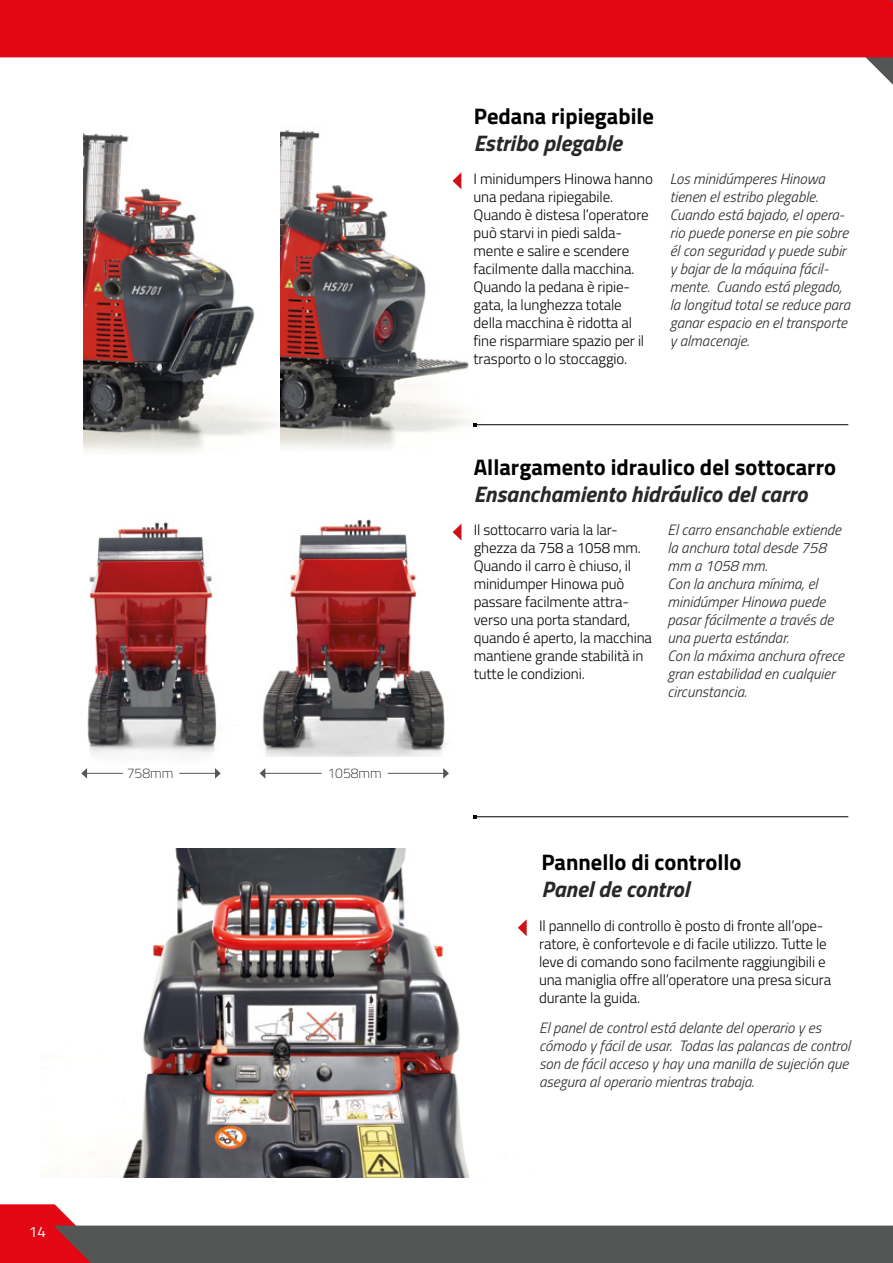
<style>
.page{position:relative;width:893px;height:1263px;background:#fff}
.page>*{position:absolute;margin:0;border:0;box-sizing:border-box;transform-origin:0 0}
.t1{font:700 22.5px "Titillium";color:#000}
.t2{font:italic 700 22.5px "Titillium";color:#282827}
.t3{font:300 15px/18px "Titillium";letter-spacing:-.01em;color:#000}
.t4{font:italic 300 15px/18px "Titillium";color:#282827}
.t5{font:15px "Titillium";color:#fff}
.t6{font:100 13.95px "Titillium";color:#000}
</style>
<div class="page">
<img style="left:83px;top:133px;width:195px;height:319px">
<img style="left:280px;top:129px;width:220px;height:320px">
<svg style="left:453px;top:172px;width:8px;height:17px"></svg>
<img style="left:101px;top:848px;width:369px;height:330px">
<img style="left:87px;top:522px;width:130px;height:251px">
<img style="left:262px;top:519px;width:200px;height:237px">
<hr style="left:86px;top:773px;width:37px;height:1px;background:#545656">
<svg style="left:81px;top:768px;width:6px;height:11px"></svg>
<hr style="left:264px;top:773px;width:58px;height:1px;background:#545656">
<svg style="left:260px;top:768px;width:5px;height:10px"></svg>
<hr style="left:179px;top:773px;width:37px;height:1px;background:#545656">
<svg style="left:215px;top:768px;width:6px;height:11px"></svg>
<hr style="left:388px;top:773px;width:56px;height:1px;background:#545656">
<svg style="left:443px;top:768px;width:6px;height:11px"></svg>
<hr style="left:475px;top:424px;width:373px;height:1px;background:#000">
<hr style="left:475px;top:816px;width:373px;height:1px;background:#000">
<svg style="left:518px;top:919px;width:9px;height:17px"></svg>
<svg style="left:453px;top:524px;width:8px;height:17px"></svg>
<svg style="left:0;top:1204px;width:893px;height:59px"></svg>
<svg style="left:808px;top:57px;width:85px;height:28px"></svg>
<div style="left:0;top:0;width:893px;height:57px;background:#e30613"></div>
<p class="t6" style="left:127px;top:763px;width:48px">758mm</p>
<p class="t6" style="left:327px;top:763px;width:56px">1058mm</p>
<p class="t5" style="left:29px;top:1220px;width:18px">14</p>
<h1 class="t1" style="left:474px;top:99px;width:182px">Pedana ripiegabile</h1>
<h1 class="t2" style="left:474px;top:126px;width:150px">Estribo plegable</h1>
<p class="t3" style="left:474px;top:169px;width:181px">I minidumpers Hinowa hanno una pedana ripiegabile.<br>Quando è distesa l’operatore può starvi in piedi salda&shy;mente e salire e scendere facilmente dalla macchina.<br>Quando la pedana è ripie&shy;gata, la lunghezza totale della macchina è ridotta al fine risparmiare spazio per il trasporto o lo stoccaggio.</p>
<p class="t4" style="left:670px;top:169px;width:182px">Los minidúmperes Hinowa tienen el estribo plegable.<br>Cuando está bajado, el opera&shy;rio puede ponerse en pie sobre él con seguridad y puede subir y bajar de la máquina fácil&shy;mente. Cuando está plegado, la longitud total se reduce para ganar espacio en el transporte y almacenaje.</p>
<h1 class="t1" style="left:474px;top:449px;width:364px">Allargamento idraulico del sottocarro</h1>
<h1 class="t2" style="left:474px;top:476px;width:335px">Ensanchamiento hidráulico del carro</h1>
<p class="t3" style="left:474px;top:520px;width:180px">Il sottocarro varia la lar&shy;ghezza da 758 a 1058 mm.<br>Quando il carro è chiuso, il minidumper Hinowa può passare facilmente attra&shy;verso una porta standard, quando é aperto, la macchina mantiene grande stabilità in tutte le condizioni.</p>
<p class="t4" style="left:667px;top:520px;width:178px">El carro ensanchable extiende la anchura total desde 758 mm a 1058 mm.<br>Con la anchura mínima, el minidúmper Hinowa puede pasar fácilmente a través de una puerta estándar.<br>Con la máxima anchura ofrece gran estabilidad en cualquier circunstancia.</p>
<h1 class="t1" style="left:541px;top:845px;width:202px">Pannello di controllo</h1>
<h1 class="t2" style="left:541px;top:872px;width:149px">Panel de control</h1>
<p class="t3" style="left:539px;top:915px;width:294px">Il pannello di controllo è posto di fronte all’ope&shy;ratore, è confortevole e di facile utilizzo. Tutte le leve di comando sono facilmente raggiungibili e una maniglia offre all’operatore una presa sicura durante la guida.</p>
<p class="t4" style="left:539px;top:1018px;width:313px">El panel de control está delante del operario y es cómodo y fácil de usar. Todas las palancas de control son de fácil acceso y hay una manilla de sujeción que asegura al operario mientras trabaja.</p>
</div>
